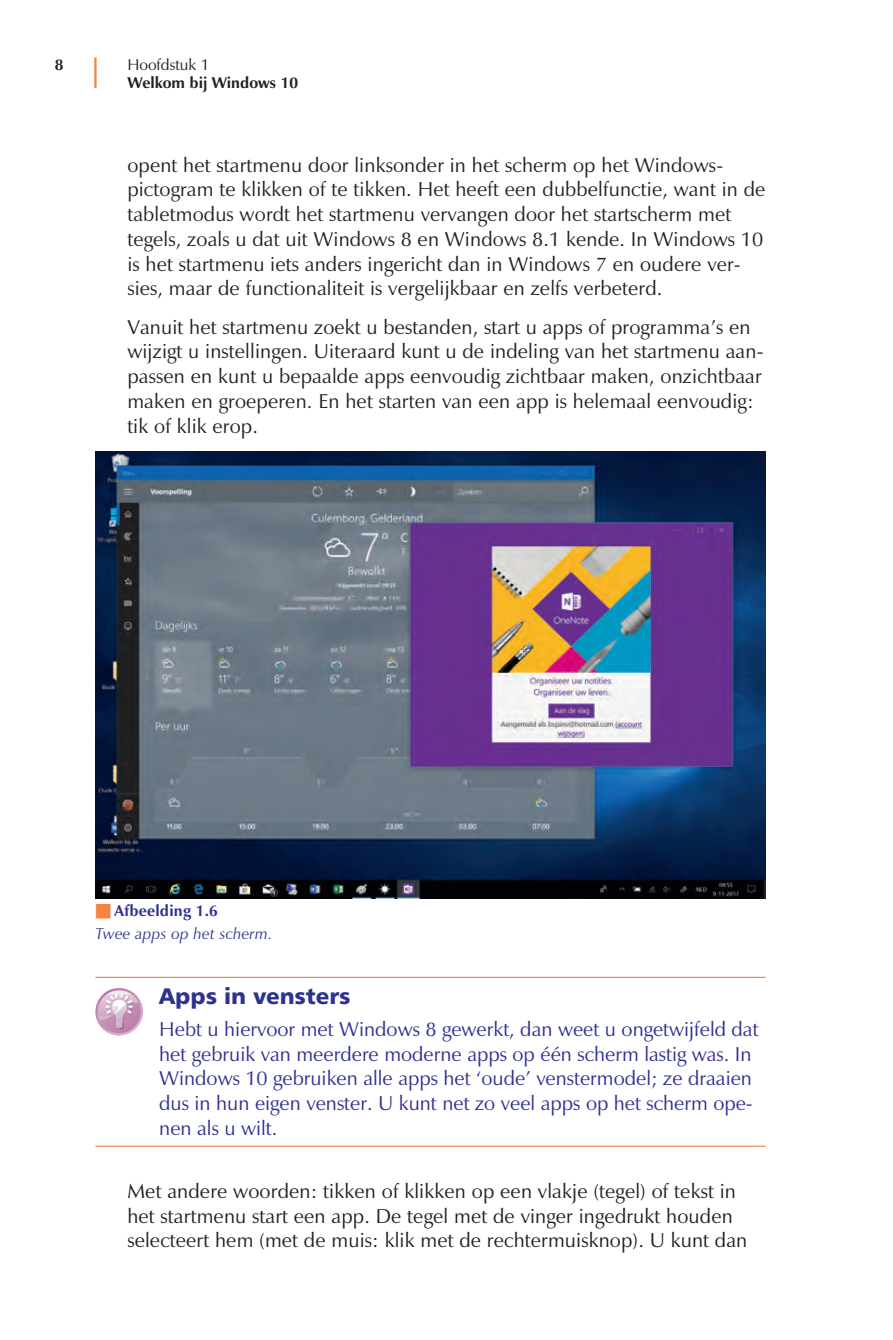
<style>
.page{position:relative;width:893px;height:1340px;background:#fff}
.page>*{position:absolute;margin:0;border:0;box-sizing:border-box;transform-origin:0 0}
.t1{font:22.5px "Humnst 777 Blk BT";color:#2e3092}
.t2{font:20.25px/24.8px "Zapf Humanist 601 BT";letter-spacing:.005em;color:#231f20}
.t3{font:20.25px/24.8px "Zapf Humanist 601 BT";color:#2e3092}
.t4{font:italic 15.75px/22.5px "Zapf Humanist 601 BT";letter-spacing:.015em;color:#2e3092}
.t5{font:700 15.75px "Zapf Humanist 601 BT";color:#231f20}
.t6{font:15.75px "Zapf Humanist 601 BT";color:#231f20}
.s1{color:#fff}
.s2{color:#f58345}
.s3{font-weight:700;font-style:normal}
</style>
<div class="page">
<hr style="left:95px;top:977px;width:670px;height:1px;background:#f58345">
<hr style="left:95px;top:1145px;width:670px;height:1px;background:#f58345">
<hr style="left:94px;top:57px;width:2px;height:31px;background:#f58345">
<img style="left:95px;top:451px;width:670px;height:447px">
<svg style="left:95px;top:988px;width:48px;height:47px"></svg>
<p class="t5" style="left:55px;top:58px;width:10px">8</p>
<p class="t6" style="left:127px;top:58px;width:84px">Hoofdstuk 1</p>
<p class="t5" style="left:127px;top:76px;width:172px">Welkom bij Windows 10</p>
<p class="t2" style="left:127px;top:154px;width:639px">opent het startmenu door linksonder in het scherm op het Windows&shy;pictogram te klikken of te tikken. Het heeft een dubbelfunctie, want in de tabletmodus wordt het startmenu vervangen door het startscherm met tegels, zoals u dat uit Windows 8 en Windows 8.1 kende. In Windows 10 is het startmenu iets anders ingericht dan in Windows 7 en oudere ver&shy;sies, maar de functionaliteit is vergelijkbaar en zelfs verbeterd.</p>
<p class="t2" style="left:127px;top:316px;width:637px;text-indent:-77px"><span class="s1">fcu0104</span> Vanuit het startmenu zoekt u bestanden, start u apps of programma’s en wijzigt u instellingen. Uiteraard kunt u de indeling van het startmenu aan&shy;passen en kunt u bepaalde apps eenvoudig zichtbaar maken, onzichtbaar maken en groeperen. En het starten van een app is helemaal eenvoudig: tik of klik erop.</p>
<p class="t4" style="left:95px;top:901px;width:178px"><span class="s2">■</span> <span class="s3">Afbeelding 1.6<br></span>Twee apps op het scherm.</p>
<p class="t1" style="left:159px;top:987px;width:193px">Apps in vensters</p>
<p class="t3" style="left:159px;top:1018px;width:600px">Hebt u hiervoor met Windows 8 gewerkt, dan weet u ongetwijfeld dat het gebruik van meerdere moderne apps op één scherm lastig was. In Windows 10 gebruiken alle apps het ‘oude’ venstermodel; ze draaien dus in hun eigen venster. U kunt net zo veel apps op het scherm ope&shy;nen als u wilt.</p>
<p class="t2" style="left:127px;top:1180px;width:621px">Met andere woorden: tikken of klikken op een vlakje (tegel) of tekst in het startmenu start een app. De tegel met de vinger ingedrukt houden selecteert hem (met de muis: klik met de rechtermuisknop). U kunt dan</p>
</div>
